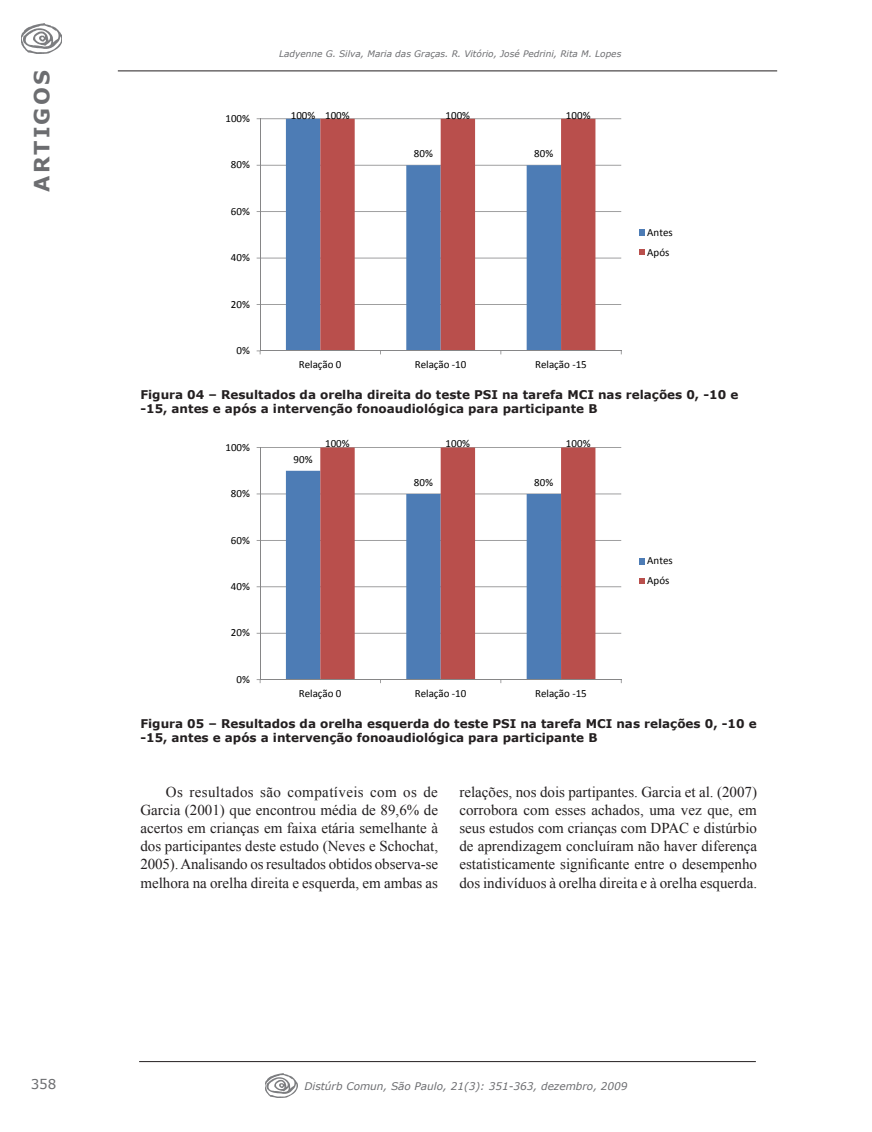
<style>
.page{position:relative;width:872px;height:1132px;background:#fff}
.page>*{position:absolute;margin:0;border:0;box-sizing:border-box;transform-origin:0 0}
.t1{font:700 21px "Verdana";letter-spacing:.1em;color:#6c6d70}
.Corpo_do_texto{font:15px/18px "Times New Roman";color:#231f20;text-align:justify}
.t2{font:13.5px "Verdana";color:#6c6d70}
.Tabelas_e_Gráficos{font:700 12px/14.4px "Verdana";color:#231f20}
.t3{font:10.95px/19.8px "Calibri";color:#000}
.t4{font:italic 10.5px "Verdana";color:#6c6d70}
.t5{font:italic 9px "Verdana";color:#6c6d70}
</style>
<div class="page">
<hr style="left:118px;top:70px;width:659px;height:1px;background:#231f20">
<img style="left:21px;top:24px;width:41px;height:29px">
<hr style="left:139px;top:1060px;width:617px;height:1px;background:#231f20">
<img style="left:265px;top:1073px;width:32px;height:23px">
<hr style="left:260px;top:632px;width:361px;height:1px;background:#868687">
<hr style="left:260px;top:586px;width:361px;height:1px;background:#868687">
<hr style="left:260px;top:540px;width:361px;height:1px;background:#868687">
<hr style="left:260px;top:493px;width:361px;height:1px;background:#868687">
<hr style="left:260px;top:447px;width:361px;height:1px;background:#868687">
<div style="left:286px;top:470px;width:34px;height:209px;background:#4d7cb5"></div>
<svg style="left:320px;top:447px;width:275px;height:232px"></svg>
<hr style="left:260px;top:447px;width:1px;height:232px;background:#868687">
<hr style="left:260px;top:679px;width:361px;height:1px;background:#868687">
<svg style="left:639px;top:558px;width:5px;height:6px"></svg>
<svg style="left:639px;top:578px;width:5px;height:6px"></svg>
<hr style="left:260px;top:304px;width:361px;height:1px;background:#868687">
<hr style="left:260px;top:257px;width:361px;height:1px;background:#868687">
<hr style="left:260px;top:211px;width:361px;height:1px;background:#868687">
<hr style="left:260px;top:165px;width:361px;height:1px;background:#868687">
<hr style="left:260px;top:118px;width:361px;height:1px;background:#868687">
<div style="left:286px;top:119px;width:34px;height:231px;background:#4d7cb5"></div>
<svg style="left:320px;top:119px;width:275px;height:231px"></svg>
<hr style="left:260px;top:119px;width:1px;height:232px;background:#868687">
<hr style="left:260px;top:350px;width:361px;height:1px;background:#868687">
<svg style="left:639px;top:229px;width:5px;height:6px"></svg>
<svg style="left:639px;top:249px;width:5px;height:6px"></svg>
<h1 class="t1" style="left:28px;top:191px;width:122px;rotate:-90deg">ARTIGOS</h1>
<p class="t3" style="left:225px;top:108px;width:26px">100%</p>
<p class="t3" style="left:231px;top:154px;width:20px">80%</p>
<p class="t3" style="left:231px;top:201px;width:20px">60%</p>
<p class="t3" style="left:231px;top:247px;width:20px">40%</p>
<p class="t3" style="left:231px;top:293px;width:20px">20%</p>
<p class="t3" style="left:236px;top:340px;width:15px">0%</p>
<p class="t5" style="left:279px;top:48px;width:344px">Ladyenne G. Silva, Maria das Graças. R. Vitório, José Pedrini, Rita M. Lopes</p>
<p class="t3" style="left:291px;top:105px;width:26px">100%</p>
<p class="t3" style="left:325px;top:105px;width:26px">100%</p>
<p class="t3" style="left:445px;top:105px;width:26px">100%</p>
<p class="t3" style="left:566px;top:105px;width:26px">100%</p>
<p class="t3" style="left:414px;top:143px;width:20px">80%</p>
<p class="t3" style="left:534px;top:143px;width:20px">80%</p>
<p class="t3" style="left:647px;top:221px;width:27px">Antes<br>Após</p>
<p class="t3" style="left:299px;top:354px;width:44px">Relação 0</p>
<p class="t3" style="left:415px;top:354px;width:53px">Relação -10</p>
<p class="t3" style="left:535px;top:354px;width:53px">Relação -15</p>
<p class="Tabelas_e_Gráficos" style="left:140px;top:387px;width:599px">Figura 04 – Resultados da orelha direita do teste PSI na tarefa MCI nas relações 0, -10 e -15, antes e após a intervenção fonoaudiológica para participante B</p>
<p class="t3" style="left:225px;top:436px;width:26px">100%</p>
<p class="t3" style="left:231px;top:483px;width:20px">80%</p>
<p class="t3" style="left:231px;top:529px;width:20px">60%</p>
<p class="t3" style="left:231px;top:575px;width:20px">40%</p>
<p class="t3" style="left:231px;top:622px;width:20px">20%</p>
<p class="t3" style="left:236px;top:668px;width:15px">0%</p>
<p class="t3" style="left:293px;top:448px;width:20px">90%</p>
<p class="t3" style="left:325px;top:433px;width:26px">100%</p>
<p class="t3" style="left:445px;top:433px;width:26px">100%</p>
<p class="t3" style="left:566px;top:433px;width:26px">100%</p>
<p class="t3" style="left:414px;top:472px;width:20px">80%</p>
<p class="t3" style="left:534px;top:472px;width:20px">80%</p>
<p class="t3" style="left:299px;top:682px;width:44px">Relação 0</p>
<p class="t3" style="left:415px;top:682px;width:53px">Relação -10</p>
<p class="t3" style="left:535px;top:682px;width:53px">Relação -15</p>
<p class="t3" style="left:647px;top:550px;width:27px">Antes<br>Após</p>
<p class="Tabelas_e_Gráficos" style="left:140px;top:715px;width:618px">Figura 05 – Resultados da orelha esquerda do teste PSI na tarefa MCI nas relações 0, -10 e -15, antes e após a intervenção fonoaudiológica para participante B</p>
<p class="Corpo_do_texto" style="left:140px;top:782px;width:299px;text-indent:26px">Os resultados são compatíveis com os de Garcia (2001) que encontrou média de 89,6% de acertos em crianças em faixa etária semelhante à dos participantes deste estudo (Neves e Schochat, 2005). Analisando os resultados obtidos observa-se melhora na orelha direita e esquerda, em ambas as</p>
<p class="Corpo_do_texto" style="left:459px;top:782px;width:299px">relações, nos dois partipantes. Garcia et al. (2007) corrobora com esses achados, uma vez que, em seus estudos com crianças com DPAC e distúrbio de aprendizagem concluíram não haver diferença estatisticamente significante entre o desempenho dos indivíduos à orelha direita e à orelha esquerda.</p>
<p class="t2" style="left:31px;top:1074px;width:27px">358</p>
<p class="t4" style="left:304px;top:1078px;width:325px">Distúrb Comun, São Paulo, 21(3): 351-363, dezembro, 2009</p>
</div>
